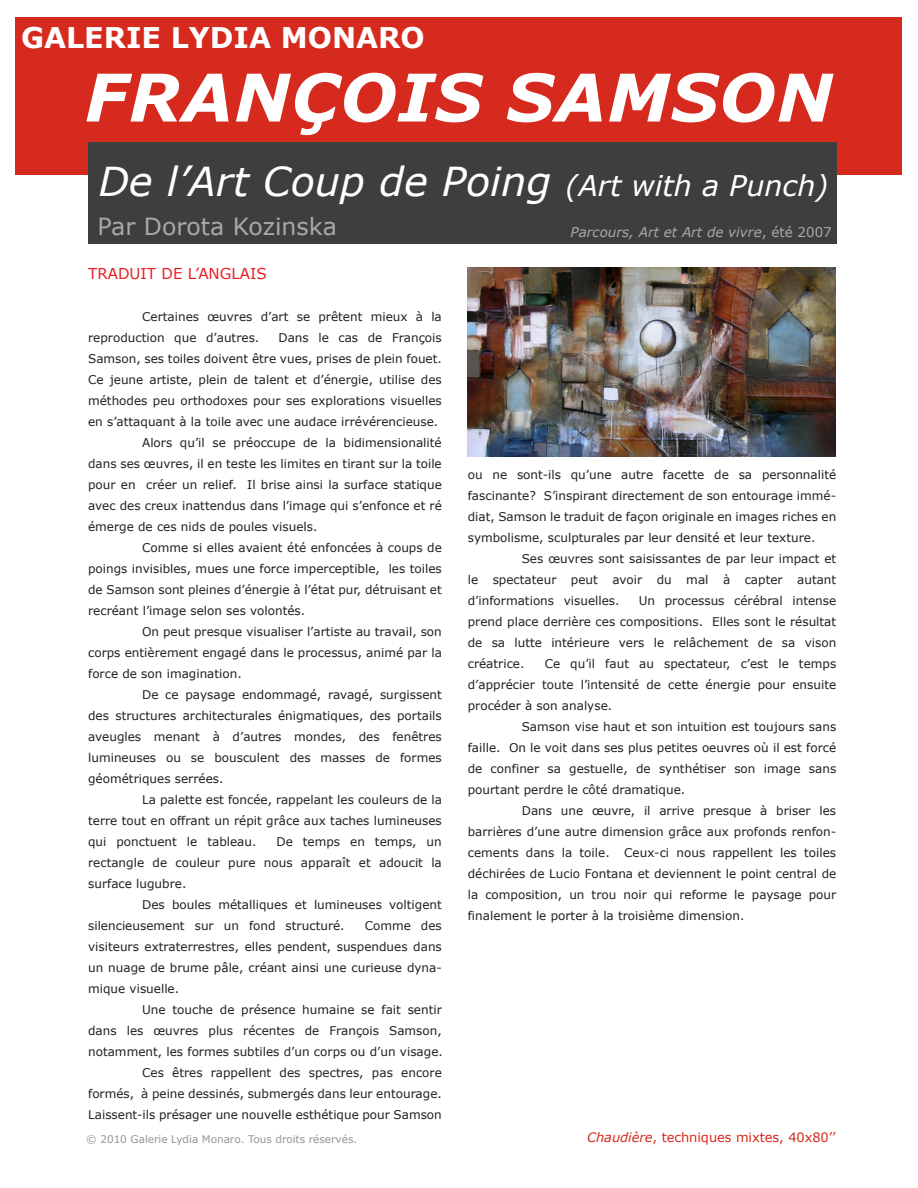
<style>
.page{position:relative;width:918px;height:1188px;background:#fff}
.page>*{position:absolute;margin:0;border:0;box-sizing:border-box;transform-origin:0 0}
.t1{font:italic 700 65.85px "Verdana";letter-spacing:.015em;color:#fff}
.t2{font:italic 39.9px "Verdana";color:#fff}
.t3{font:700 28.5px "Verdana";color:#fff}
.t4{font:23.7px "Verdana";color:#a8a9ad}
.t5{font:15px "Verdana";color:#ee1d23}
.t6{font:italic 13.5px "Verdana";color:#a8a9ad}
.t7{font:12.9px "Verdana";letter-spacing:-.005em;color:#d62a1e}
.t8{font:12px/21px "Verdana";color:#231f20}
.t9{font:10.5px "Verdana";letter-spacing:-.005em;color:#939598}
.s1{font-size:28.5px}
.s2{font-style:normal}
.s3{font-style:italic}
</style>
<div class="page">
<div style="left:15px;top:17px;width:887px;height:157px;background:#d62a1e"></div>
<div style="left:88px;top:143px;width:748px;height:101px;background:#3e3e3f"></div>
<img style="left:468px;top:268px;width:367px;height:189px">
<h3 class="t3" style="left:21px;top:19px;width:405px">GALERIE LYDIA MONARO</h3>
<h1 class="t1" style="left:85px;top:55px;width:750px">FRANÇOIS SAMSON</h1>
<h2 class="t2" style="left:98px;top:156px;width:732px">De l’Art Coup de Poing <span class="s1">(Art with a Punch)</span></h2>
<h3 class="t4" style="left:98px;top:211px;width:241px">Par Dorota Kozinska</h3>
<p class="t6" style="left:571px;top:223px;width:263px">Parcours, Art et Art de vivre<span class="s2">, été 2007</span></p>
<p class="t5" style="left:88px;top:264px;width:180px">TRADUIT DE L’ANGLAIS</p>
<p class="t8" style="left:88px;top:306px;width:355px;text-indent:54px">Certaines œuvres d’art se prêtent mieux à la reproduction que d’autres.</p>
<p class="t8" style="left:279px;top:327px;width:165px">Dans le cas de François</p>
<p class="t8" style="left:88px;top:348px;width:355px">Samson, ses toiles doivent être vues, prises de plein fouet.</p>
<p class="t8" style="left:88px;top:369px;width:355px">Ce jeune artiste, plein de talent et d’énergie, utilise des</p>
<p class="t8" style="left:88px;top:390px;width:355px">méthodes peu orthodoxes pour ses explorations visuelles</p>
<p class="t8" style="left:88px;top:411px;width:352px">en s’attaquant à la toile avec une audace irrévérencieuse.</p>
<p class="t8" style="left:142px;top:432px;width:301px">Alors qu’il se préoccupe de la bidimensionalité</p>
<p class="t8" style="left:88px;top:453px;width:355px">dans ses œuvres, il en teste les limites en tirant sur la toile</p>
<p class="t8" style="left:88px;top:474px;width:355px">pour en créer un relief. Il brise ainsi la surface statique</p>
<p class="t8" style="left:88px;top:495px;width:355px">avec des creux inattendus dans l’image qui s’enfonce et ré</p>
<p class="t8" style="left:88px;top:516px;width:231px">émerge de ces nids de poules visuels.</p>
<p class="t8" style="left:142px;top:537px;width:301px">Comme si elles avaient été enfoncées à coups de</p>
<p class="t8" style="left:88px;top:558px;width:355px">poings invisibles, mues une force imperceptible, les toiles</p>
<p class="t8" style="left:88px;top:579px;width:355px">de Samson sont pleines d’énergie à l’état pur, détruisant et</p>
<p class="t8" style="left:88px;top:600px;width:219px">recréant l’image selon ses volontés.</p>
<p class="t8" style="left:142px;top:621px;width:301px">On peut presque visualiser l’artiste au travail, son</p>
<p class="t8" style="left:88px;top:642px;width:355px">corps entièrement engagé dans le processus, animé par la</p>
<p class="t8" style="left:88px;top:663px;width:155px">force de son imagination.</p>
<p class="t8" style="left:142px;top:684px;width:301px">De ce paysage endommagé, ravagé, surgissent</p>
<p class="t8" style="left:88px;top:705px;width:355px">des structures architecturales énigmatiques, des portails</p>
<p class="t8" style="left:88px;top:726px;width:355px">aveugles menant à d’autres mondes, des fenêtres</p>
<p class="t8" style="left:88px;top:747px;width:355px">lumineuses ou se bousculent des masses de formes</p>
<p class="t8" style="left:88px;top:768px;width:137px">géométriques serrées.</p>
<p class="t8" style="left:142px;top:789px;width:301px">La palette est foncée, rappelant les couleurs de la</p>
<p class="t8" style="left:88px;top:810px;width:355px">terre tout en offrant un répit grâce aux taches lumineuses</p>
<p class="t8" style="left:88px;top:831px;width:170px">qui ponctuent le tableau.</p>
<p class="t8" style="left:276px;top:831px;width:167px">De temps en temps, un</p>
<p class="t8" style="left:88px;top:852px;width:355px">rectangle de couleur pure nous apparaît et adoucit la</p>
<p class="t8" style="left:88px;top:873px;width:100px">surface lugubre.</p>
<p class="t8" style="left:142px;top:894px;width:301px">Des boules métalliques et lumineuses voltigent</p>
<p class="t8" style="left:88px;top:915px;width:258px">silencieusement sur un fond structuré.</p>
<p class="t8" style="left:365px;top:915px;width:79px">Comme des</p>
<p class="t8" style="left:88px;top:936px;width:355px">visiteurs extraterrestres, elles pendent, suspendues dans</p>
<p class="t8" style="left:88px;top:957px;width:355px">un nuage de brume pâle, créant ainsi une curieuse dyna-</p>
<p class="t8" style="left:88px;top:978px;width:93px">mique visuelle.</p>
<p class="t8" style="left:142px;top:999px;width:301px">Une touche de présence humaine se fait sentir</p>
<p class="t8" style="left:88px;top:1020px;width:355px">dans les œuvres plus récentes de François Samson,</p>
<p class="t8" style="left:88px;top:1041px;width:356px">notamment, les formes subtiles d’un corps ou d’un visage.</p>
<p class="t8" style="left:142px;top:1062px;width:301px">Ces êtres rappellent des spectres, pas encore</p>
<p class="t8" style="left:88px;top:1083px;width:355px">formés, à peine dessinés, submergés dans leur entourage.</p>
<p class="t8" style="left:88px;top:1104px;width:355px">Laissent-ils présager une nouvelle esthétique pour Samson</p>
<p class="t8" style="left:468px;top:464px;width:370px">ou ne sont-ils qu’une autre facette de sa personnalité</p>
<p class="t8" style="left:468px;top:485px;width:370px">fascinante? S’inspirant directement de son entourage immé-</p>
<p class="t8" style="left:468px;top:506px;width:370px">diat, Samson le traduit de façon originale en images riches en</p>
<p class="t8" style="left:468px;top:527px;width:349px">symbolisme, sculpturales par leur densité et leur texture.</p>
<p class="t8" style="left:522px;top:548px;width:316px">Ses œuvres sont saisissantes de par leur impact et</p>
<p class="t8" style="left:468px;top:569px;width:370px">le spectateur peut avoir du mal à capter autant</p>
<p class="t8" style="left:468px;top:590px;width:153px">d’informations visuelles.</p>
<p class="t8" style="left:468px;top:590px;width:370px;text-align:justify;text-indent:171px">Un processus cérébral intense prend place derrière ces compositions. Elles sont le résultat de sa lutte intérieure vers le relâchement de sa vison créatrice.</p>
<p class="t8" style="left:545px;top:653px;width:293px">Ce qu’il faut au spectateur, c’est le temps</p>
<p class="t8" style="left:468px;top:674px;width:370px">d’apprécier toute l’intensité de cette énergie pour ensuite</p>
<p class="t8" style="left:468px;top:695px;width:146px">procéder à son analyse.</p>
<p class="t8" style="left:522px;top:716px;width:316px">Samson vise haut et son intuition est toujours sans</p>
<p class="t8" style="left:468px;top:737px;width:370px">faille. On le voit dans ses plus petites oeuvres où il est forcé</p>
<p class="t8" style="left:468px;top:758px;width:370px">de confiner sa gestuelle, de synthétiser son image sans</p>
<p class="t8" style="left:468px;top:779px;width:219px">pourtant perdre le côté dramatique.</p>
<p class="t8" style="left:522px;top:800px;width:316px">Dans une œuvre, il arrive presque à briser les</p>
<p class="t8" style="left:468px;top:821px;width:370px">barrières d’une autre dimension grâce aux profonds renfon-</p>
<p class="t8" style="left:468px;top:842px;width:370px">cements dans la toile. Ceux-ci nous rappellent les toiles</p>
<p class="t8" style="left:468px;top:863px;width:370px">déchirées de Lucio Fontana et deviennent le point central de</p>
<p class="t8" style="left:468px;top:884px;width:370px">la composition, un trou noir qui reforme le paysage pour</p>
<p class="t8" style="left:468px;top:905px;width:278px">finalement le porter à la troisième dimension.</p>
<p class="t9" style="left:86px;top:1132px;width:273px">© 2010 Galerie Lydia Monaro. Tous droits réservés.</p>
<p class="t7" style="left:587px;top:1129px;width:250px"><span class="s3">Chaudière</span>, techniques mixtes, 40x80’’</p>
</div>
